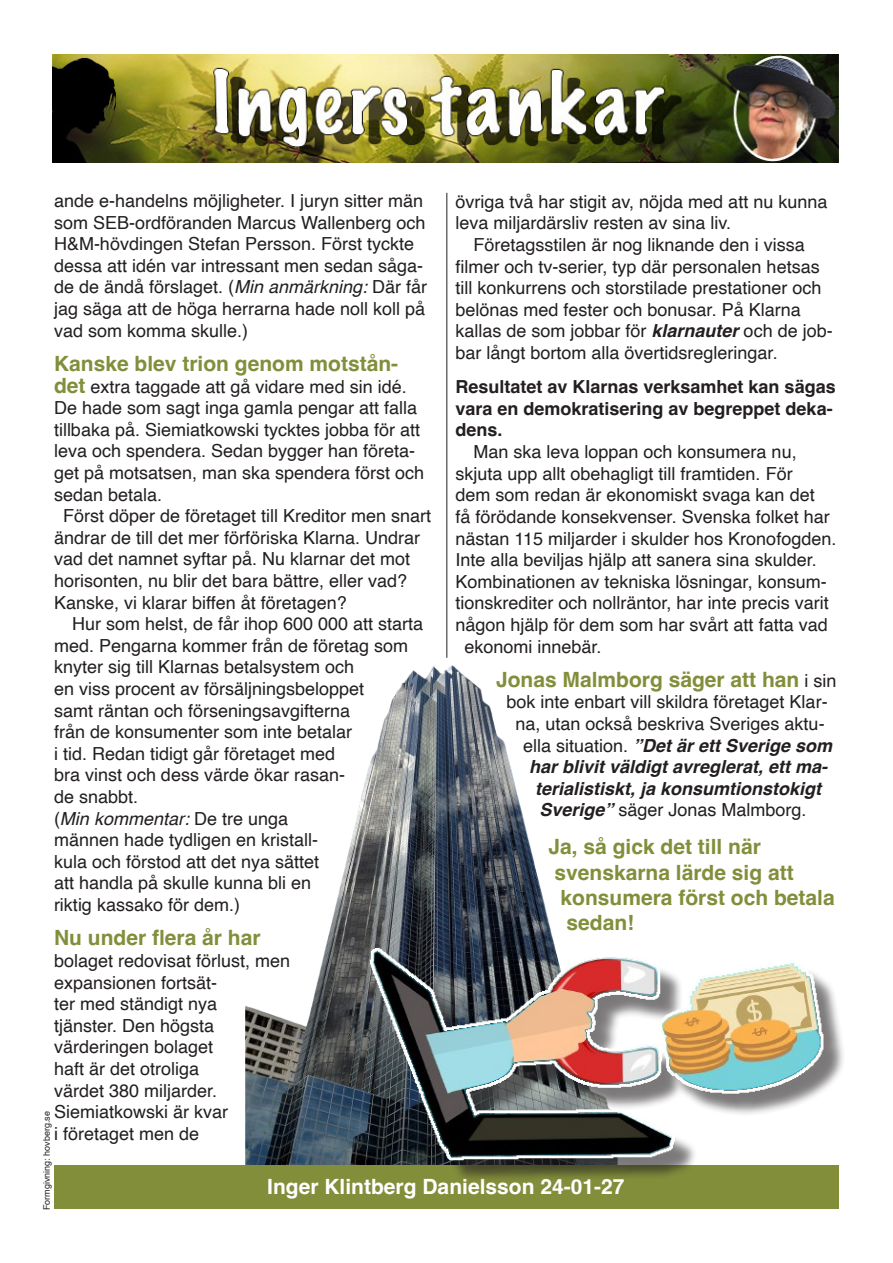
<style>
.page{position:relative;width:893px;height:1263px;background:#fff}
.page>*{position:absolute;margin:0;border:0;box-sizing:border-box;transform-origin:0 0}
.t1{font:700 21px "Helvetica";color:#838e3b}
.t2{font:700 21px "Helvetica";color:#fff}
.t3{font:18px/21.6px "Helvetica";color:#231f20}
.t4{font:italic 700 18px "Helvetica";color:#231f20}
.t5{font:700 18px/21.6px "Helvetica";color:#231f20}
.t6{font:9px "Helvetica";color:#231f20}
.s1{font-weight:700;font-style:italic}
.s2{font-weight:400;font-size:18px;color:#231f20}
.s3{font-weight:400;font-style:normal}
.s4{font-style:italic}
.s5{font-weight:700;font-size:21px;color:#838e3b}
</style>
<div class="page">
<img style="left:245px;top:665px;width:300px;height:501px">
<img style="left:53px;top:54px;width:786px;height:108px">
<div style="left:54px;top:1166px;width:785px;height:43px;background:#838e3b"></div>
<hr style="left:446px;top:193px;width:1px;height:465px;background:#231f20">
<div style="left:378px;top:956px;width:468px;height:227px;background:#231f20;opacity:.6"></div>
<img style="left:368px;top:905px;width:475px;height:263px">
<p class="t3" style="left:455px;top:191px;width:373px">övriga två har stigit av, nöjda med att nu kunna leva miljardärsliv resten av sina liv.</p>
<p class="t3" style="left:455px;top:234px;width:379px;text-indent:18px">Företagsstilen är nog liknande den i vissa filmer och tv-serier, typ där personalen hetsas till konkurrens och storstilade prestationer och belönas med fester och bonusar. På Klarna kallas de som jobbar för <span class="s1">klarnauter</span> och de job&shy;bar långt bortom alla övertidsregleringar.</p>
<p class="t5" style="left:455px;top:378px;width:382px">Resultatet av Klarnas verksamhet kan sägas vara en demokratisering av begreppet deka&shy;dens.</p>
<p class="t3" style="left:473px;top:441px;width:325px">Man ska leva loppan och konsumera nu,</p>
<p class="t3" style="left:455px;top:463px;width:339px">skjuta upp allt obehagligt till framtiden. För</p>
<p class="t3" style="left:455px;top:485px;width:361px">dem som redan är ekonomiskt svaga kan det</p>
<p class="t3" style="left:455px;top:506px;width:376px">få förödande konsekvenser. Svenska folket har</p>
<p class="t3" style="left:455px;top:528px;width:382px">nästan 115 miljarder i skulder hos Kronofogden.</p>
<p class="t3" style="left:455px;top:549px;width:363px">Inte alla beviljas hjälp att sanera sina skulder.</p>
<p class="t3" style="left:455px;top:571px;width:373px">Kombinationen av tekniska lösningar, konsum-</p>
<p class="t3" style="left:455px;top:593px;width:375px">tionskrediter och nollräntor, har inte precis varit</p>
<p class="t3" style="left:455px;top:614px;width:374px">någon hjälp för dem som har svårt att fatta vad</p>
<p class="t3" style="left:464px;top:636px;width:139px">ekonomi innebär.</p>
<p class="t1" style="left:496px;top:667px;width:342px">Jonas Malmborg säger att han <span class="s2">i sin</span></p>
<p class="t3" style="left:506px;top:692px;width:323px">bok inte enbart vill skildra företaget Klar-</p>
<p class="t3" style="left:515px;top:713px;width:311px">na, utan också beskriva Sveriges aktu-</p>
<p class="t4" style="left:523px;top:734px;width:311px"><span class="s3">ella situation.</span> ”Det är ett Sverige som</p>
<p class="t4" style="left:529px;top:756px;width:300px">har blivit väldigt avreglerat, ett ma-</p>
<p class="t4" style="left:535px;top:777px;width:288px">terialistiskt, ja konsumtionstokigt</p>
<p class="t3" style="left:539px;top:800px;width:269px"><span class="s1">Sverige”</span> säger Jonas Malmborg.</p>
<p class="t1" style="left:548px;top:834px;width:214px">Ja, så gick det till när</p>
<p class="t1" style="left:554px;top:859px;width:241px">svenskarna lärde sig att</p>
<p class="t1" style="left:560px;top:885px;width:276px">konsumera först och betala</p>
<p class="t1" style="left:566px;top:910px;width:69px">sedan!</p>
<p class="t3" style="left:54px;top:190px;width:375px">ande e-handelns möjligheter. I juryn sitter män som SEB-ordföranden Marcus Wallenberg och H&amp;M-hövdingen Stefan Persson. Först tyckte dessa att idén var intressant men sedan såga&shy;de de ändå förslaget. (<span class="s4">Min anmärkning:</span> Där får jag säga att de höga herrarna hade noll koll på vad som komma skulle.)</p>
<p class="t1" style="left:54px;top:351px;width:346px">Kanske blev trion genom motstån-</p>
<p class="t3" style="left:54px;top:376px;width:372px"><span class="s5">det</span> extra taggade att gå vidare med sin idé.<br>De hade som sagt inga gamla pengar att falla tillbaka på. Siemiatkowski tycktes jobba för att leva och spendera. Sedan bygger han företa&shy;get på motsatsen, man ska spendera först och sedan betala.</p>
<p class="t3" style="left:54px;top:506px;width:379px;text-indent:9px">Först döper de företaget till Kreditor men snart ändrar de till det mer förföriska Klarna. Undrar vad det namnet syftar på. Nu klarnar det mot horisonten, nu blir det bara bättre, eller vad?<br>Kanske, vi klarar biffen åt företagen?</p>
<p class="t3" style="left:54px;top:614px;width:371px;text-indent:18px">Hur som helst, de får ihop 600 000 att starta med. Pengarna kommer från de företag som knyter sig till Klarnas betalsystem och<br>en viss procent av försäljningsbeloppet<br>samt räntan och förseningsavgifterna<br>från de konsumenter som inte betalar<br>i tid. Redan tidigt går företaget med<br>bra vinst och dess värde ökar rasan-<br>de snabbt.</p>
<p class="t3" style="left:54px;top:808px;width:267px">(<span class="s4">Min kommentar:</span> De tre unga männen hade tydligen en kristall&shy;kula och förstod att det nya sättet att handla på skulle kunna bli en riktig kassako för dem.)</p>
<p class="t1" style="left:54px;top:925px;width:208px">Nu under flera år har</p>
<p class="t3" style="left:54px;top:950px;width:238px">bolaget redovisat förlust, men expansionen fortsät-</p>
<p class="t3" style="left:54px;top:994px;width:176px">ter med ständigt nya tjänster. Den högsta värderingen bolaget haft är det otroliga värdet 380 miljarder.<br>Siemiatkowski är kvar i företaget men de</p>
<p class="t6" style="left:40px;top:1210px;width:101px;rotate:-90deg">Formgivning: hovberg.se</p>
<p class="t2" style="left:267px;top:1174px;width:359px">Inger Klintberg Danielsson 24-01-27</p>
</div>
